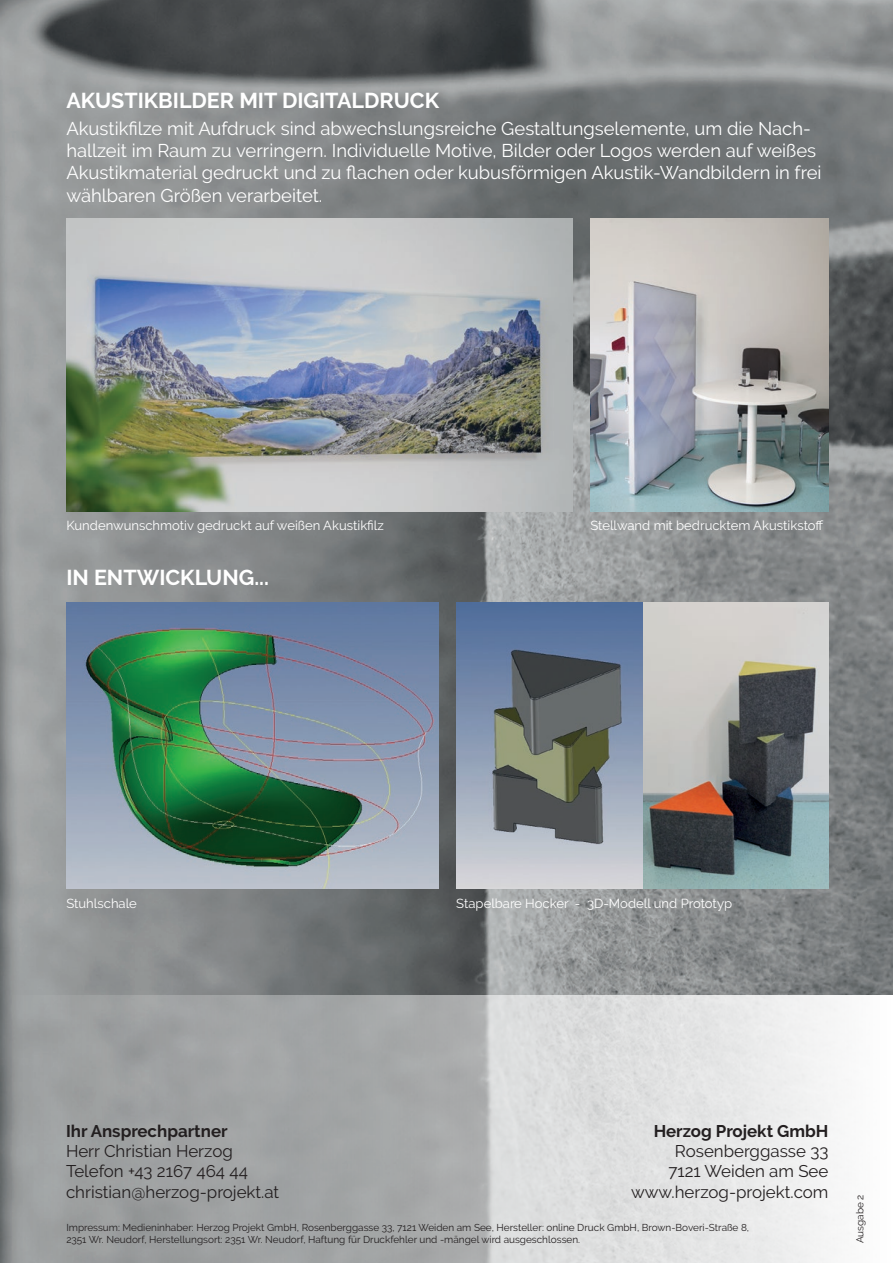
<style>
.page{position:relative;width:893px;height:1263px;background:#fff}
.page>*{position:absolute;margin:0;border:0;box-sizing:border-box;transform-origin:0 0}
.t1{font:700 21.45px "Raleway";color:#fff}
.t2{font:18.45px/22px "Raleway";color:#fff}
.t3{font:16.95px/20.2px "Raleway";color:#231f20}
.t4{font:700 16.95px "Raleway";color:#231f20}
.t5{font:13.05px "Raleway";color:#fff}
.t6{font:10.05px/12px "Raleway";color:#231f20}
</style>
<div class="page">
<img style="left:0;top:0;width:893px;height:1263px">
<svg style="left:1px;top:995px;width:892px;height:268px;background:#c0c1c2"></svg>
<img style="left:66px;top:603px;width:373px;height:286px">
<img style="left:456px;top:603px;width:372px;height:286px">
<img style="left:66px;top:219px;width:507px;height:292px">
<img style="left:590px;top:219px;width:238px;height:292px">
<p class="t1" style="left:66px;top:88px;width:374px">AKUSTIKBILDER MIT DIGITALDRUCK</p>
<p class="t2" style="left:66px;top:118px;width:757px">Akustikfilze mit Aufdruck sind abwechslungsreiche Gestaltungselemente, um die Nach&shy;hallzeit im Raum zu verringern. Individuelle Motive, Bilder oder Logos werden auf weißes Akustikmaterial gedruckt und zu flachen oder kubusförmigen Akustik-Wandbildern in frei wählbaren Größen verarbeitet.</p>
<p class="t5" style="left:66px;top:518px;width:319px">Kundenwunschmotiv gedruckt auf weißen Akustikfilz</p>
<p class="t5" style="left:590px;top:518px;width:235px">Stellwand mit bedrucktem Akustikstoff</p>
<p class="t1" style="left:66px;top:566px;width:204px">IN ENTWICKLUNG...</p>
<p class="t5" style="left:66px;top:895px;width:72px">Stuhlschale</p>
<p class="t5" style="left:456px;top:895px;width:277px">Stapelbare Hocker - 3D-Modell und Prototyp</p>
<p class="t4" style="left:66px;top:1121px;width:163px">Ihr Ansprechpartner</p>
<p class="t3" style="left:66px;top:1141px;width:215px">Herr Christian Herzog<br>Telefon +43 2167 464 44 christian@herzog-projekt.at</p>
<p class="t4" style="left:654px;top:1121px;width:176px">Herzog Projekt GmbH</p>
<p class="t3" style="left:631px;top:1141px;width:199px;text-align:right">Rosenberggasse 33<br>7121 Weiden am See www.herzog-projekt.com</p>
<p class="t6" style="left:66px;top:1222px;width:684px">Impressum: Medieninhaber: Herzog Projekt GmbH, Rosenberggasse 33, 7121 Weiden am See, Hersteller: online Druck GmbH, Brown-Boveri-Straße 8,<br>2351 Wr. Neudorf, Herstellungsort: 2351 Wr. Neudorf, Haftung für Druckfehler und -mängel wird ausgeschlossen.</p>
<p class="t6" style="left:854px;top:1243px;width:50px;rotate:-90deg">Ausgabe 2</p>
</div>
